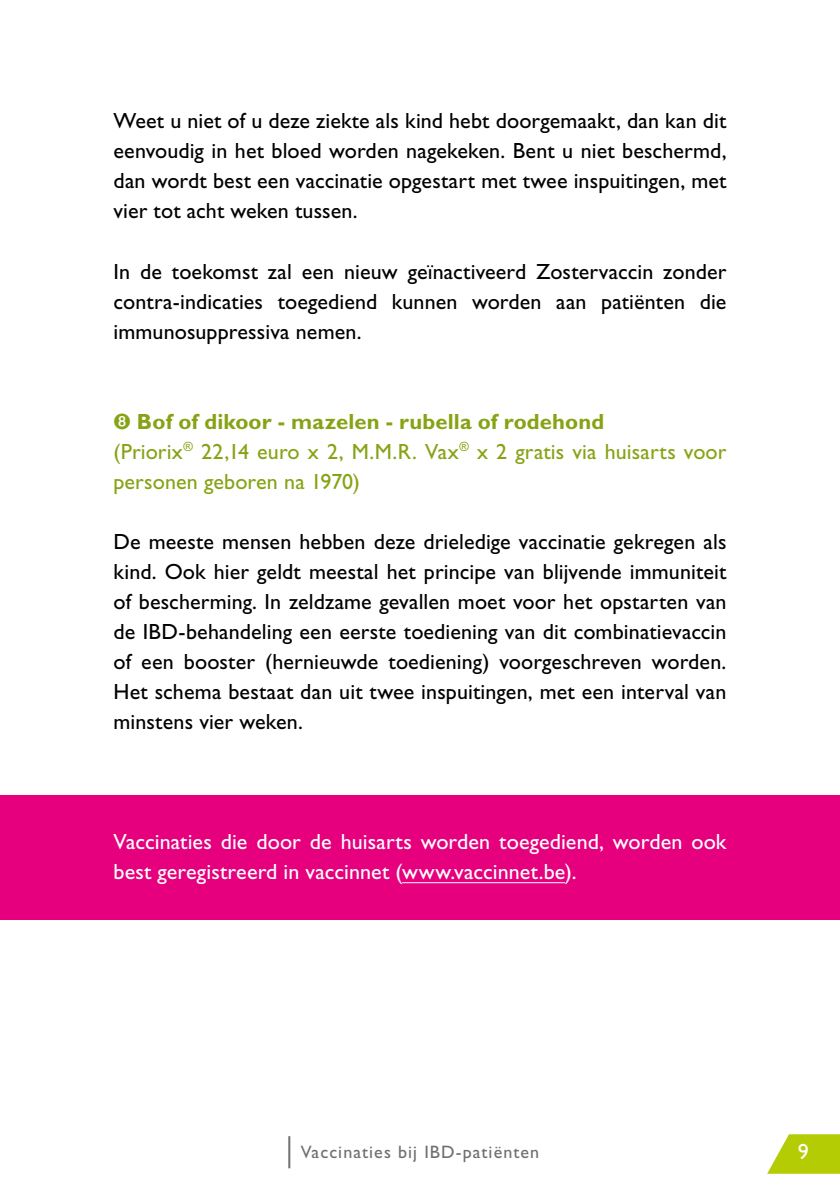
<style>
.page{position:relative;width:840px;height:1191px;background:#fff}
.page>*{position:absolute;margin:0;border:0;box-sizing:border-box;transform-origin:0 0}
.t1{font:22px/30px "Gill Sans Std";letter-spacing:.005em;color:#000;text-align:justify}
.t2{font:22px/30px "Gill Sans Std";letter-spacing:.005em;color:#86a315}
.t3{font:22px/30px "Gill Sans Std";letter-spacing:.005em;color:#fff}
.t4{font:18px "Gill Sans Std";letter-spacing:.06em;color:#706f6f}
.s1{font-weight:700}
</style>
<div class="page">
<svg style="left:767px;top:1134px;width:72px;height:39px"></svg>
<hr style="left:288px;top:1136px;width:2px;height:32px;background:#706f6f">
<div style="left:0;top:795px;width:839px;height:125px;background:#e6007d"></div>
<hr style="left:402px;top:882px;width:162px;height:1px;background:#fff">
<p class="t1" style="left:113px;top:106px;width:614px">Weet u niet of u deze ziekte als kind hebt doorgemaakt, dan kan dit eenvoudig in het bloed worden nagekeken. Bent u niet beschermd, dan wordt best een vaccinatie opgestart met twee inspuitingen, met vier tot acht weken tussen.</p>
<p class="t1" style="left:113px;top:256px;width:614px">In de toekomst zal een nieuw geïnactiveerd Zostervaccin zonder contra-indicaties toegediend kunnen worden aan patiënten die immunosuppressiva nemen.</p>
<p class="t2" style="left:113px;top:406px;width:614px">➑ <span class="s1">Bof of dikoor - mazelen - rubella of rodehond<br></span>(Priorix<sup>®</sup> 22,14 euro x 2, M.M.R. Vax<sup>®</sup> x 2 gratis via huisarts voor personen geboren na 1970)</p>
<p class="t1" style="left:113px;top:526px;width:614px">De meeste mensen hebben deze drieledige vaccinatie gekregen als kind. Ook hier geldt meestal het principe van blijvende immuniteit of bescherming. In zeldzame gevallen moet voor het opstarten van de IBD-behandeling een eerste toediening van dit combinatievaccin of een booster (hernieuwde toediening) voorgeschreven worden.<br>Het schema bestaat dan uit twee inspuitingen, met een interval van minstens vier weken.</p>
<p class="t3" style="left:113px;top:826px;width:614px">Vaccinaties die door de huisarts worden toegediend, worden ook best geregistreerd in vaccinnet (www.vaccinnet.be).</p>
<p class="t4" style="left:300px;top:1141px;width:240px">Vaccinaties bij IBD-patiënten</p>
<p class="t3" style="left:797px;top:1136px;width:12px">9</p>
</div>
